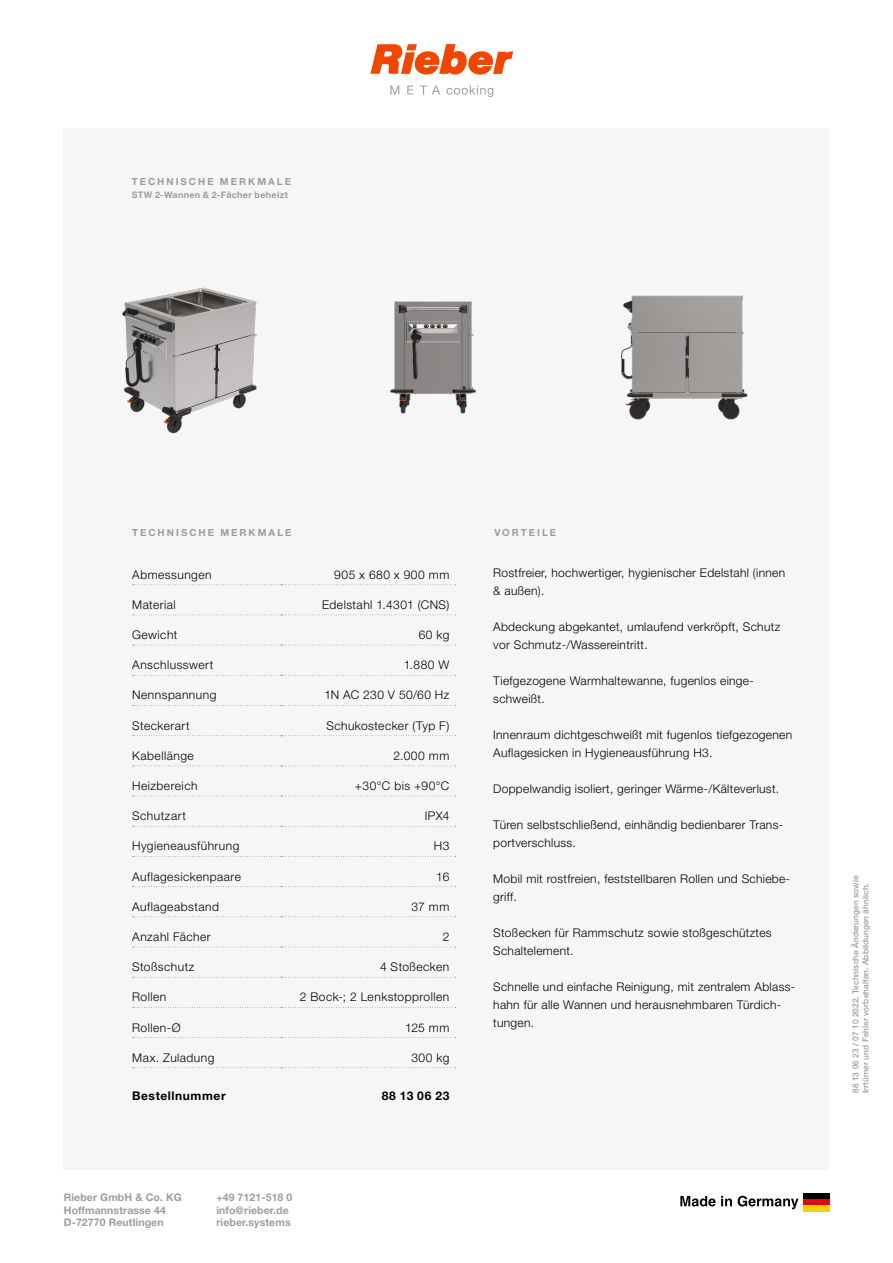
<style>
.page{position:relative;width:893px;height:1263px;background:#fff}
.page>*{position:absolute;margin:0;border:0;box-sizing:border-box;transform-origin:0 0}
.vorteilstext{font:300 12px/18px "Helvetica Neue LT Std";letter-spacing:.025em;color:#000}
.Data-koerper_links{font:300 12px "Helvetica Neue LT Std";letter-spacing:.04em;color:#000}
.Data-koerper_rechts{font:300 12px "Helvetica Neue LT Std";letter-spacing:.04em;color:#000}
.Data-fuss_links{font:700 12px "Helvetica Neue LT Std";letter-spacing:.05em;color:#000}
.Data-fuss_rechts{font:700 12px "Helvetica Neue LT Std";letter-spacing:.06em;color:#000}
.t1{font:700 10.5px/12.6px "Helvetica Neue LT Std";letter-spacing:.01em;color:#9d9d9c}
.titel{font:700 9.75px "Helvetica Neue LT Std";letter-spacing:.205em;color:#9d9d9c}
.Data-header_links{font:700 9.75px "Helvetica Neue LT Std";letter-spacing:.21em;color:#9d9d9c}
.titel_subtitel{font:700 9px "Helvetica Neue LT Std";letter-spacing:.04em;color:#9d9d9c}
.drucknorm{font:500 8.25px/9.9px "Helvetica Neue LT Std";letter-spacing:.01em;color:#9d9d9c}
</style>
<div class="page">
<div style="left:64px;top:128px;width:765px;height:1041px;background:#f6f6f6"></div>
<div style="left:803px;top:1193px;width:26px;height:6px;background:#000"></div>
<div style="left:803px;top:1199px;width:26px;height:6px;background:#e30613"></div>
<div style="left:803px;top:1205px;width:26px;height:6px;background:#f8d200"></div>
<svg style="left:680px;top:1196px;width:52px;height:10px"></svg>
<svg style="left:738px;top:1196px;width:60px;height:13px"></svg>
<svg style="left:370px;top:44px;width:143px;height:31px"></svg>
<svg style="left:390px;top:86px;width:9px;height:8px"></svg>
<svg style="left:407px;top:86px;width:6px;height:8px"></svg>
<svg style="left:420px;top:86px;width:20px;height:8px"></svg>
<svg style="left:446px;top:86px;width:47px;height:11px"></svg>
<img style="left:122px;top:287px;width:135px;height:147px">
<img style="left:390px;top:301px;width:86px;height:113px">
<img style="left:621px;top:295px;width:127px;height:125px">
<svg style="left:133px;top:584px;width:323px;height:1px"></svg>
<svg style="left:133px;top:614px;width:323px;height:1px"></svg>
<svg style="left:133px;top:645px;width:323px;height:1px"></svg>
<svg style="left:133px;top:675px;width:323px;height:1px"></svg>
<svg style="left:133px;top:705px;width:323px;height:1px"></svg>
<svg style="left:133px;top:735px;width:323px;height:1px"></svg>
<svg style="left:133px;top:765px;width:323px;height:1px"></svg>
<svg style="left:133px;top:796px;width:323px;height:1px"></svg>
<svg style="left:133px;top:826px;width:323px;height:1px"></svg>
<svg style="left:133px;top:856px;width:323px;height:1px"></svg>
<svg style="left:133px;top:886px;width:323px;height:1px"></svg>
<svg style="left:133px;top:916px;width:323px;height:1px"></svg>
<svg style="left:133px;top:947px;width:323px;height:1px"></svg>
<svg style="left:133px;top:977px;width:323px;height:1px"></svg>
<svg style="left:133px;top:1007px;width:323px;height:1px"></svg>
<svg style="left:133px;top:1037px;width:323px;height:1px"></svg>
<svg style="left:133px;top:1067px;width:323px;height:1px"></svg>
<p class="titel" style="left:132px;top:175px;width:161px">TECHNISCHE MERKMALE</p>
<p class="titel_subtitel" style="left:132px;top:189px;width:158px">STW 2-Wannen &amp; 2-Fächer beheizt</p>
<p class="Data-header_links" style="left:132px;top:526px;width:161px">TECHNISCHE MERKMALE</p>
<p class="Data-koerper_links" style="left:132px;top:567px;width:81px">Abmessungen</p>
<p class="Data-koerper_rechts" style="left:334px;top:567px;width:117px">905 x 680 x 900 mm</p>
<p class="Data-koerper_links" style="left:132px;top:597px;width:45px">Material</p>
<p class="Data-koerper_rechts" style="left:322px;top:597px;width:129px">Edelstahl 1.4301 (CNS)</p>
<p class="Data-koerper_links" style="left:132px;top:627px;width:47px">Gewicht</p>
<p class="Data-koerper_rechts" style="left:419px;top:627px;width:32px">60 kg</p>
<p class="Data-koerper_links" style="left:132px;top:658px;width:83px">Anschlusswert</p>
<p class="Data-koerper_rechts" style="left:404px;top:658px;width:47px">1.880 W</p>
<p class="Data-koerper_links" style="left:132px;top:688px;width:86px">Nennspannung</p>
<p class="Data-koerper_rechts" style="left:324px;top:688px;width:126px">1N AC 230 V 50/60 Hz</p>
<p class="Data-koerper_links" style="left:132px;top:718px;width:59px">Steckerart</p>
<p class="Data-koerper_rechts" style="left:326px;top:718px;width:124px">Schukostecker (Typ F)</p>
<p class="Data-koerper_links" style="left:132px;top:748px;width:63px">Kabellänge</p>
<p class="Data-koerper_rechts" style="left:393px;top:748px;width:57px">2.000 mm</p>
<p class="Data-koerper_links" style="left:132px;top:778px;width:67px">Heizbereich</p>
<p class="Data-koerper_rechts" style="left:355px;top:778px;width:96px">+30°C bis +90°C</p>
<p class="Data-koerper_links" style="left:132px;top:809px;width:55px">Schutzart</p>
<p class="Data-koerper_rechts" style="left:425px;top:809px;width:26px">IPX4</p>
<p class="Data-koerper_links" style="left:132px;top:839px;width:109px">Hygieneausführung</p>
<p class="Data-koerper_rechts" style="left:434px;top:839px;width:17px">H3</p>
<p class="Data-koerper_links" style="left:132px;top:869px;width:110px">Auflagesickenpaare</p>
<p class="Data-koerper_rechts" style="left:436px;top:869px;width:15px">16</p>
<p class="Data-koerper_links" style="left:132px;top:899px;width:88px">Auflageabstand</p>
<p class="Data-koerper_rechts" style="left:412px;top:899px;width:39px">37 mm</p>
<p class="Data-koerper_links" style="left:132px;top:929px;width:80px">Anzahl Fächer</p>
<p class="Data-koerper_rechts" style="left:443px;top:929px;width:8px">2</p>
<p class="Data-koerper_links" style="left:132px;top:959px;width:64px">Stoßschutz</p>
<p class="Data-koerper_rechts" style="left:380px;top:959px;width:71px">4 Stoßecken</p>
<p class="Data-koerper_links" style="left:132px;top:990px;width:36px">Rollen</p>
<p class="Data-koerper_rechts" style="left:300px;top:990px;width:151px">2 Bock-; 2 Lenkstopprollen</p>
<p class="Data-koerper_links" style="left:132px;top:1020px;width:50px">Rollen-Ø</p>
<p class="Data-koerper_rechts" style="left:405px;top:1020px;width:46px">125 mm</p>
<p class="Data-koerper_links" style="left:132px;top:1050px;width:84px">Max. Zuladung</p>
<p class="Data-koerper_rechts" style="left:411px;top:1050px;width:39px">300 kg</p>
<p class="Data-fuss_links" style="left:132px;top:1088px;width:95px">Bestellnummer</p>
<p class="Data-fuss_rechts" style="left:382px;top:1088px;width:69px">88 13 06 23</p>
<p class="t1" style="left:64px;top:1191px;width:120px">Rieber GmbH &amp; Co. KG<br>Hoffmannstrasse 44<br>D-72770 Reutlingen</p>
<p class="t1" style="left:216px;top:1191px;width:77px">+49 7121-518 0 info@rieber.de rieber.systems</p>
<p class="titel" style="left:494px;top:526px;width:63px">VORTEILE</p>
<p class="vorteilstext" style="left:493px;top:564px;width:293px">Rostfreier, hochwertiger, hygienischer Edelstahl (innen &amp; außen).</p>
<p class="vorteilstext" style="left:493px;top:618px;width:288px">Abdeckung abgekantet, umlaufend verkröpft, Schutz vor Schmutz-/Wassereintritt.</p>
<p class="vorteilstext" style="left:493px;top:672px;width:262px">Tiefgezogene Warmhaltewanne, fugenlos einge&shy;schweißt.</p>
<p class="vorteilstext" style="left:493px;top:726px;width:300px">Innenraum dichtgeschweißt mit fugenlos tiefgezogenen<br>Auflagesicken in Hygieneausführung H3.</p>
<p class="vorteilstext" style="left:493px;top:780px;width:287px">Doppelwandig isoliert, geringer Wärme-/Kälteverlust.</p>
<p class="vorteilstext" style="left:493px;top:816px;width:291px">Türen selbstschließend, einhändig bedienbarer Trans&shy;portverschluss.</p>
<p class="vorteilstext" style="left:493px;top:870px;width:298px">Mobil mit rostfreien, feststellbaren Rollen und Schiebe&shy;griff.</p>
<p class="vorteilstext" style="left:493px;top:924px;width:280px">Stoßecken für Rammschutz sowie stoßgeschütztes<br>Schaltelement.</p>
<p class="vorteilstext" style="left:493px;top:978px;width:303px">Schnelle und einfache Reinigung, mit zentralem Ablass&shy;hahn für alle Wannen und herausnehmbaren Türdich&shy;tungen.</p>
<p class="drucknorm" style="left:850px;top:1093px;width:219px;rotate:-90deg">88 13 06 23 / 07 10 2022. Technische Änderungen sowie<br>Irrtümer und Fehler vorbehalten. Abbildungen ähnlich.</p>
</div>
